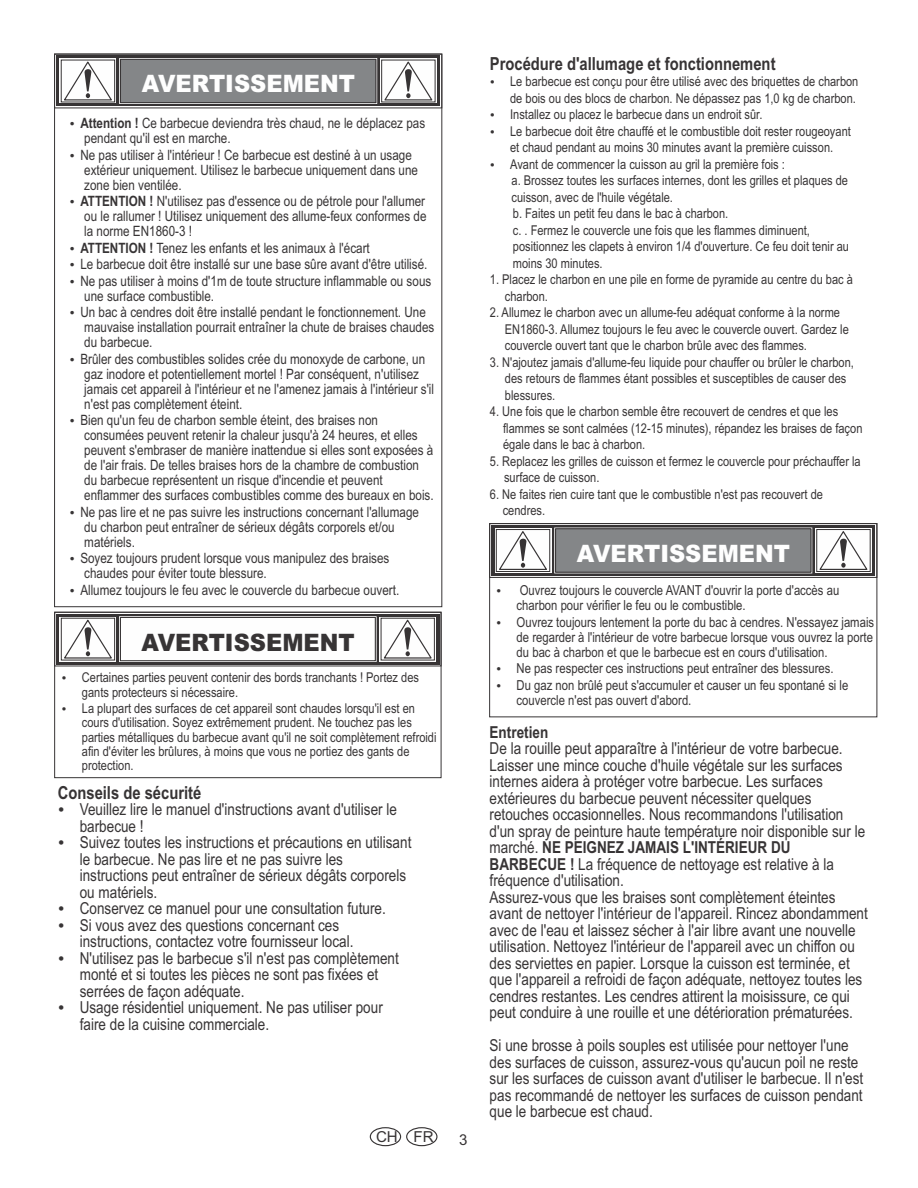
<style>
.page{position:relative;width:918px;height:1188px;background:#fff}
.page>*{position:absolute;margin:0;border:0;box-sizing:border-box;transform-origin:0 0}
.t1{font:900 24px "Arial";color:#fefefe;scale:.94 1}
.t2{font:900 24px "Arial";color:#373435;scale:.94 1}
.t3{font:700 18px "Arial Narrow";color:#373435}
.t4{font:16.5px/16.5px "Arial Narrow";color:#373435}
.t5{font:700 16.5px "Arial Narrow";color:#373435}
.t6{font:15.15px "Arial";color:#373435}
.t7{font:15px "Arial";color:#373435}
.t8{font:14.25px/15px "Arial Narrow";color:#373435}
.t9{font:13.8px/15px "Arial Narrow";color:#373435}
.t10{font:13.5px/16.5px "Arial Narrow";color:#373435}
.s1{font-weight:700}
</style>
<div class="page">
<div style="left:370px;top:1127px;width:31px;height:19px;border:1px solid #373435;border-radius:50%"></div>
<div style="left:406px;top:1127px;width:32px;height:19px;border:1px solid #373435;border-radius:50%"></div>
<div style="left:489px;top:523px;width:388px;height:55px;border:1px solid #373435"></div>
<div style="left:489px;top:523px;width:388px;height:194px;border:1px solid #373435"></div>
<svg style="left:491px;top:525px;width:384px;height:51px;background:#4d4b4b"></svg>
<div style="left:815px;top:528px;width:57px;height:45px;background:#fefefe"></div>
<div style="left:816px;top:529px;width:55px;height:43px;border:1px solid #373435"></div>
<svg style="left:818px;top:527px;width:51px;height:44px"></svg>
<svg style="left:555px;top:528px;width:257px;height:45px;background:#808284"></svg>
<svg style="left:495px;top:528px;width:56px;height:45px"></svg>
<div style="left:496px;top:529px;width:54px;height:43px;border:1px solid #373435"></div>
<svg style="left:497px;top:530px;width:52px;height:41px"></svg>
<div style="left:54px;top:612px;width:387px;height:54px;border:1px solid #373435"></div>
<div style="left:54px;top:612px;width:387px;height:166px;border:1px solid #373435"></div>
<div style="left:56px;top:614px;width:383px;height:50px;background:#373435"></div>
<svg style="left:379px;top:617px;width:57px;height:45px"></svg>
<div style="left:381px;top:618px;width:54px;height:42px;border:1px solid #373435"></div>
<div style="left:119px;top:616px;width:258px;height:46px;border:1px solid #fefefe"></div>
<svg style="left:382px;top:617px;width:51px;height:42px;background:#dfdfdf"></svg>
<svg style="left:120px;top:617px;width:256px;height:45px;background:#f3f2f3"></svg>
<div style="left:60px;top:617px;width:56px;height:45px;background:#8d8b8c"></div>
<div style="left:61px;top:618px;width:54px;height:42px;border:1px solid #373435"></div>
<svg style="left:62px;top:619px;width:51px;height:40px;background:#e2e2e2"></svg>
<div style="left:56px;top:56px;width:384px;height:50px;background:#373435"></div>
<div style="left:380px;top:59px;width:57px;height:44px;background:#858383"></div>
<div style="left:381px;top:60px;width:54px;height:42px;border:1px solid #373435"></div>
<div style="left:119px;top:58px;width:258px;height:46px;border:1px solid #fefefe"></div>
<svg style="left:383px;top:60px;width:51px;height:41px;background:#e0e0e0"></svg>
<div style="left:120px;top:59px;width:257px;height:44px;background:#848688"></div>
<svg style="left:60px;top:59px;width:56px;height:44px"></svg>
<div style="left:61px;top:60px;width:54px;height:42px;border:1px solid #373435"></div>
<svg style="left:62px;top:60px;width:51px;height:41px;background:#e0e0e0"></svg>
<h1 class="t1" style="left:142px;top:75px;width:228px">AVERTISSEMENT</h1>
<p class="t8" style="left:80px;top:117px;width:346px"><span class="s1">Attention !</span> Ce barbecue deviendra très chaud, ne le déplacez pas pendant qu'il est en marche.</p>
<p class="t8" style="left:80px;top:148px;width:339px">Ne pas utiliser à l'intérieur ! Ce barbecue est destiné à un usage extérieur uniquement. Utilisez le barbecue uniquement dans une zone bien ventilée.</p>
<p class="t8" style="left:80px;top:195px;width:348px;text-align:justify"><span class="s1">ATTENTION !</span> N'utilisez pas d'essence ou de pétrole pour l'allumer ou le rallumer ! Utilisez uniquement des allume-feux conformes de la norme EN1860-3 !</p>
<p class="t8" style="left:80px;top:241px;width:353px;line-height:16.5px"><span class="s1">ATTENTION !</span> Tenez les enfants et les animaux à l'écart<br>Le barbecue doit être installé sur une base sûre avant d'être utilisé.<br>Ne pas utiliser à moins d'1m de toute structure inflammable ou sous</p>
<p class="t8" style="left:80px;top:289px;width:347px;line-height:16.5px">une surface combustible.<br>Un bac à cendres doit être installé pendant le fonctionnement. Une</p>
<p class="t8" style="left:84px;top:321px;width:352px">mauvaise installation pourrait entraîner la chute de braises chaudes du barbecue.</p>
<p class="t8" style="left:80px;top:352px;width:355px">Brûler des combustibles solides crée du monoxyde de carbone, un gaz inodore et potentiellement mortel ! Par conséquent, n'utilisez jamais cet appareil à l'intérieur et ne l'amenez jamais à l'intérieur s'il n'est pas complètement éteint.</p>
<p class="t8" style="left:80px;top:414px;width:355px">Bien qu'un feu de charbon semble éteint, des braises non consumées peuvent retenir la chaleur jusqu'à 24 heures, et elles peuvent s'embraser de manière inattendue si elles sont exposées à de l'air frais. De telles braises hors de la chambre de combustion<br>du barbecue représentent un risque d'incendie et peuvent enflammer des surfaces combustibles comme des bureaux en bois.</p>
<p class="t8" style="left:80px;top:505px;width:340px">Ne pas lire et ne pas suivre les instructions concernant l'allumage du charbon peut entraîner de sérieux dégâts corporels et/ou matériels.</p>
<p class="t8" style="left:80px;top:552px;width:311px">Soyez toujours prudent lorsque vous manipulez des braises chaudes pour éviter toute blessure.</p>
<p class="t8" style="left:80px;top:583px;width:320px">Allumez toujours le feu avec le couvercle du barbecue ouvert.</p>
<h1 class="t2" style="left:142px;top:634px;width:228px">AVERTISSEMENT</h1>
<p class="t10" style="left:82px;top:672px;width:339px;line-height:14.2px">Certaines parties peuvent contenir des bords tranchants ! Portez des gants protecteurs si nécessaire.</p>
<p class="t10" style="left:82px;top:702px;width:356px;line-height:14.2px">La plupart des surfaces de cet appareil sont chaudes lorsqu'il est en cours d'utilisation. Soyez extrêmement prudent. Ne touchez pas les parties métalliques du barbecue avant qu'il ne soit complètement refroidi afin d'éviter les brûlures, à moins que vous ne portiez des gants de protection.</p>
<p class="t3" style="left:58px;top:786px;width:145px">Conseils de sécurité</p>
<p class="t4" style="left:80px;top:803px;width:333px">Veuillez lire le manuel d'instructions avant d'utiliser le barbecue !<br>Suivez toutes les instructions et précautions en utilisant le barbecue. Ne pas lire et ne pas suivre les instructions peut entraîner de sérieux dégâts corporels ou matériels.<br>Conservez ce manuel pour une consultation future.<br>Si vous avez des questions concernant ces instructions, contactez votre fournisseur local.<br>N'utilisez pas le barbecue s'il n'est pas complètement monté et si toutes les pièces ne sont pas fixées et serrées de façon adéquate.<br>Usage résidentiel uniquement. Ne pas utiliser pour faire de la cuisine commerciale.</p>
<p class="t6" style="left:376px;top:1131px;width:59px">CH FR</p>
<p class="t7" style="left:459px;top:1135px;width:10px">3</p>
<p class="t3" style="left:490px;top:56px;width:287px">Procédure d'allumage et fonctionnement</p>
<p class="t10" style="left:510px;top:74px;width:350px">Le barbecue est conçu pour être utilisé avec des briquettes de charbon de bois ou des blocs de charbon. Ne dépassez pas 1,0 kg de charbon.<br>Installez ou placez le barbecue dans un endroit sûr.<br>Le barbecue doit être chauffé et le combustible doit rester rougeoyant et chaud pendant au moins 30 minutes avant la première cuisson.<br>Avant de commencer la cuisson au gril la première fois :<br>a. Brossez toutes les surfaces internes, dont les grilles et plaques de cuisson, avec de l'huile végétale.<br>b. Faites un petit feu dans le bac à charbon.<br>c. . Fermez le couvercle une fois que les flammes diminuent, positionnez les clapets à environ 1/4 d'ouverture. Ce feu doit tenir au moins 30 minutes.</p>
<p class="t10" style="left:505px;top:272px;width:350px;text-indent:-15px">1. Placez le charbon en une pile en forme de pyramide au centre du bac à charbon.</p>
<p class="t10" style="left:505px;top:305px;width:345px;text-indent:-15px">2. Allumez le charbon avec un allume-feu adéquat conforme à la norme<br>EN1860-3. Allumez toujours le feu avec le couvercle ouvert. Gardez le couvercle ouvert tant que le charbon brûle avec des flammes.</p>
<p class="t10" style="left:505px;top:355px;width:351px;text-indent:-15px">3. N'ajoutez jamais d'allume-feu liquide pour chauffer ou brûler le charbon, des retours de flammes étant possibles et susceptibles de causer des blessures.</p>
<p class="t10" style="left:503px;top:404px;width:361px;text-indent:-13px">4. Une fois que le charbon semble être recouvert de cendres et que les flammes se sont calmées (12-15 minutes), répandez les braises de façon égale dans le bac à charbon.</p>
<p class="t10" style="left:504px;top:454px;width:358px;text-indent:-14px">5. Replacez les grilles de cuisson et fermez le couvercle pour préchauffer la surface de cuisson.</p>
<p class="t10" style="left:503px;top:487px;width:322px;text-indent:-13px">6. Ne faites rien cuire tant que le combustible n'est pas recouvert de cendres.</p>
<h1 class="t1" style="left:577px;top:545px;width:228px">AVERTISSEMENT</h1>
<p class="t9" style="left:517px;top:584px;width:324px">Ouvrez toujours le couvercle AVANT d'ouvrir la porte d'accès au charbon pour vérifier le feu ou le combustible.</p>
<p class="t9" style="left:517px;top:616px;width:359px;text-align:justify">Ouvrez toujours lentement la porte du bac à cendres. N'essayez jamais de regarder à l'intérieur de votre barbecue lorsque vous ouvrez la porte du bac à charbon et que le barbecue est en cours d'utilisation.</p>
<p class="t9" style="left:517px;top:662px;width:333px;line-height:16.5px">Ne pas respecter ces instructions peut entraîner des blessures.<br>Du gaz non brûlé peut s'accumuler et causer un feu spontané si le</p>
<p class="t9" style="left:517px;top:694px;width:176px">couvercle n'est pas ouvert d'abord.</p>
<p class="t5" style="left:490px;top:726px;width:60px">Entretien</p>
<p class="t4" style="left:490px;top:742px;width:380px">De la rouille peut apparaître à l'intérieur de votre barbecue.<br>Laisser une mince couche d'huile végétale sur les surfaces internes aidera à protéger votre barbecue. Les surfaces extérieures du barbecue peuvent nécessiter quelques retouches occasionnelles. Nous recommandons l'utilisation d'un spray de peinture haute température noir disponible sur le marché. <span class="s1">NE PEIGNEZ JAMAIS L'INTÉRIEUR DU BARBECUE !</span> La fréquence de nettoyage est relative à la fréquence d'utilisation.<br>Assurez-vous que les braises sont complètement éteintes avant de nettoyer l'intérieur de l'appareil. Rincez abondamment avec de l'eau et laissez sécher à l'air libre avant une nouvelle utilisation. Nettoyez l'intérieur de l'appareil avec un chiffon ou des serviettes en papier. Lorsque la cuisson est terminée, et que l'appareil a refroidi de façon adéquate, nettoyez toutes les cendres restantes. Les cendres attirent la moisissure, ce qui peut conduire à une rouille et une détérioration prématurées.</p>
<p class="t4" style="left:490px;top:1039px;width:375px">Si une brosse à poils souples est utilisée pour nettoyer l'une des surfaces de cuisson, assurez-vous qu'aucun poil ne reste sur les surfaces de cuisson avant d'utiliser le barbecue. Il n'est pas recommandé de nettoyer les surfaces de cuisson pendant que le barbecue est chaud.</p>
</div>
